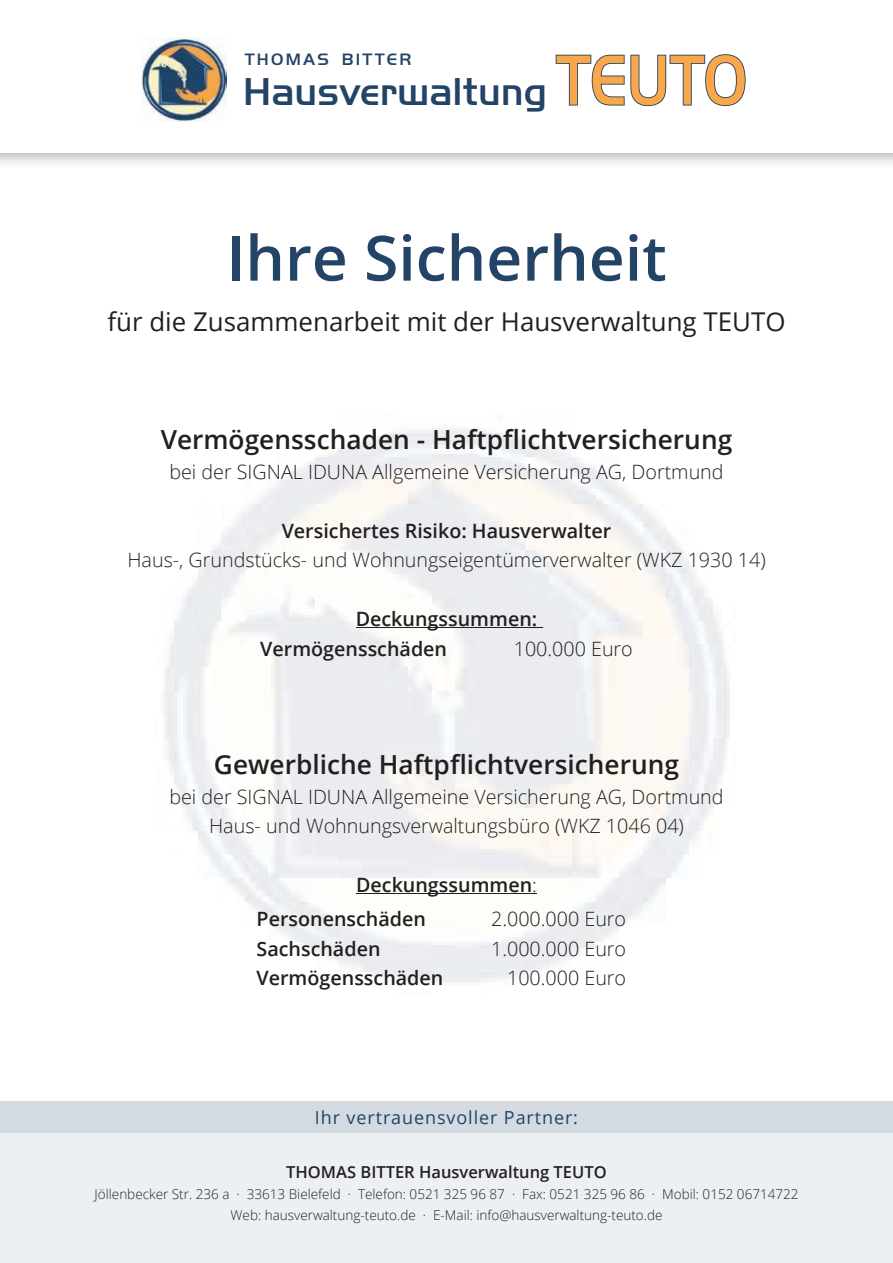
<style>
.page{position:relative;width:893px;height:1263px;background:#fff}
.page>*{position:absolute;margin:0;border:0;box-sizing:border-box;transform-origin:0 0}
.t1{font:600 62.4px "Open Sans";color:#234467}
.t2{font:500 40.5px "Handel Gothic EF";color:#234467}
.t3{font:600 26.25px "Open Sans";color:#231f20}
.t4{font:25.8px "Open Sans";color:#231f20}
.t5{font:300 19.65px/29.5px "Open Sans";color:#231f20;text-align:center}
.t6{font:600 19.65px/29.5px "Open Sans";color:#231f20}
.t7{font:18px "Open Sans";letter-spacing:.05em;color:#234467}
.t8{font:500 17.1px "Handel Gothic EF";letter-spacing:.13em;color:#234467}
.t9{font:600 16.5px "Open Sans";color:#231f20}
.t10{font:300 13.5px/21px "Open Sans";color:#231f20;text-align:center}
.s1{font-size:73.5px;color:#faa749}
.s2{font-weight:300}
</style>
<div class="page">
<div style="left:0;top:1128px;width:893px;height:135px;background:#edf0f3"></div>
<img style="left:163px;top:428px;width:567px;height:555px">
<img style="left:142px;top:37px;width:84px;height:85px">
<svg style="left:555px;top:54px;width:191px;height:53px"></svg>
<hr style="left:356px;top:627px;width:186px;height:1px;background:#231f20">
<hr style="left:356px;top:893px;width:181px;height:1px;background:#231f20">
<div style="left:0;top:1102px;width:893px;height:31px;background:#d3dae1"></div>
<p class="t8" style="left:245px;top:49px;width:168px">THOMAS BITTER</p>
<h2 class="t2" style="left:243px;top:67px;width:505px">Hausverwaltung <span class="s1">TEUTO</span></h2>
<h1 class="t1" style="left:226px;top:215px;width:442px">Ihre Sicherheit</h1>
<h3 class="t4" style="left:107px;top:304px;width:680px">für die Zusammenarbeit mit der Hausverwaltung TEUTO</h3>
<h3 class="t3" style="left:161px;top:421px;width:573px">Vermögensschaden - Haftpflichtversicherung</h3>
<p class="t5" style="left:169px;top:456px;width:556px">bei der SIGNAL IDUNA Allgemeine Versicherung AG, Dortmund</p>
<p class="t6" style="left:282px;top:515px;width:331px">Versichertes Risiko: Hausverwalter</p>
<p class="t5" style="left:127px;top:545px;width:640px">Haus-, Grundstücks- und Wohnungseigentümerverwalter (WKZ 1930 14)</p>
<p class="t6" style="left:260px;top:604px;width:279px;text-indent:95px">Deckungssummen:<br>Vermögensschäden</p>
<p class="t5" style="left:514px;top:633px;width:121px">100.000 Euro</p>
<h3 class="t3" style="left:214px;top:747px;width:467px">Gewerbliche Haftpflichtversicherung</h3>
<p class="t5" style="left:169px;top:781px;width:556px">bei der SIGNAL IDUNA Allgemeine Versicherung AG, Dortmund<br>Haus- und Wohnungsverwaltungsbüro (WKZ 1046 04)</p>
<p class="t6" style="left:257px;top:868px;width:282px;line-height:33.8px;text-indent:100px">Deckungssummen<span class="s2">:<br></span>Personenschäden</p>
<p class="t5" style="left:491px;top:904px;width:137px">2.000.000 Euro</p>
<p class="t6" style="left:257px;top:933px;width:125px">Sachschäden</p>
<p class="t5" style="left:491px;top:933px;width:137px">1.000.000 Euro</p>
<p class="t6" style="left:257px;top:963px;width:188px">Vermögensschäden</p>
<p class="t5" style="left:507px;top:963px;width:121px">100.000 Euro</p>
<p class="t7" style="left:315px;top:1105px;width:265px">Ihr vertrauensvoller Partner:</p>
<p class="t9" style="left:286px;top:1160px;width:322px">THOMAS BITTER Hausverwaltung TEUTO</p>
<p class="t10" style="left:95px;top:1183px;width:705px">Jöllenbecker Str. 236 a · 33613 Bielefeld · Telefon: 0521 325 96 87 · Fax: 0521 325 96 86 · Mobil: 0152 06714722<br>Web: hausverwaltung-teuto.de · E-Mail: info@hausverwaltung-teuto.de</p>
</div>
